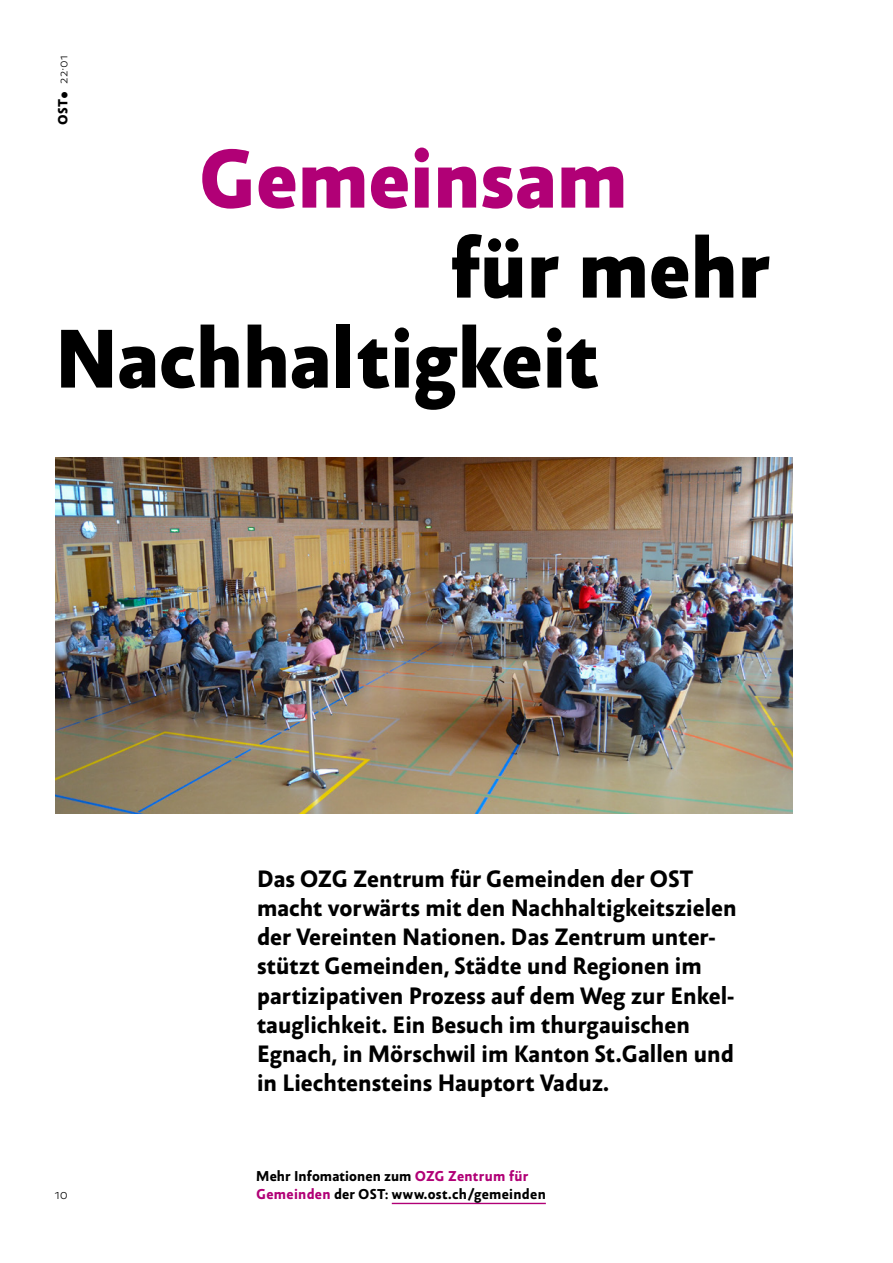
<style>
.page{position:relative;width:893px;height:1263px;background:#fff}
.page>*{position:absolute;margin:0;border:0;box-sizing:border-box;transform-origin:0 0}
.t1{font:900 84px/90px "NN Alena";color:#000}
.t2{font:900 84px "NN Alena";color:#b10076}
.t3{font:800 24px/29.2px "NN Alena";color:#000}
.t4{font:800 14.4px/18.3px "NN Alena";letter-spacing:.02em;color:#000}
.t5{font:300 14.25px "NN Alena";color:#000}
.t6{font:300 13.5px "NN Alena";color:#000}
.s1{font-weight:900}
.s2{font-weight:900;font-size:12px}
.s3{color:#b10076}
</style>
<div class="page">
<img style="left:55px;top:458px;width:737px;height:355px">
<hr style="left:392px;top:1203px;width:154px;height:1px;background:#b10076">
<p class="t6" style="left:58px;top:125px;width:71px;rotate:-90deg"><span class="s1">OST</span> <span class="s2">●</span> 22·01</p>
<h1 class="t2" style="left:198px;top:144px;width:431px">Gemeinsam</h1>
<h1 class="t1" style="left:55px;top:232px;width:717px;text-indent:395px">für mehr<br>Nachhaltigkeit</h1>
<p class="t5" style="left:55px;top:1189px;width:15px">10</p>
<p class="t3" style="left:257px;top:866px;width:481px">Das OZG Zentrum für Gemeinden der OST macht vorwärts mit den Nachhaltigkeitszielen der Vereinten Nationen. Das Zentrum unter&shy;stützt Gemeinden, Städte und Regionen im partizipativen Prozess auf dem Weg zur Enkel&shy;tauglichkeit. Ein Besuch im thurgauischen Egnach, in Mörschwil im Kanton St.Gallen und in Liechtensteins Hauptort Vaduz.</p>
<p class="t4" style="left:256px;top:1168px;width:291px">Mehr Infomationen zum <span class="s3">OZG Zentrum für<br>Gemeinden</span> der OST: www.ost.ch/gemeinden</p>
</div>
